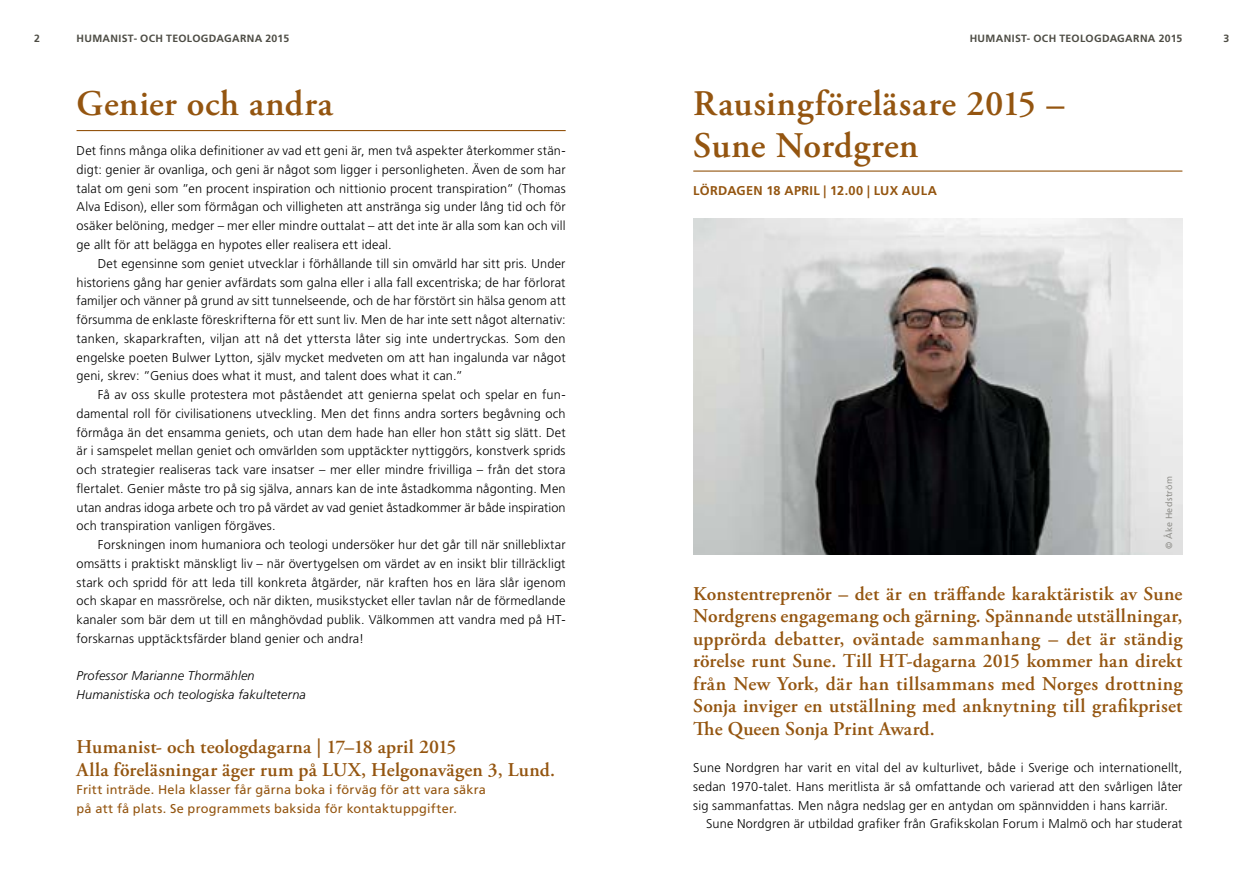
<style>
.page{position:relative;width:1259px;height:893px;background:#fff}
.page>*{position:absolute;margin:0;border:0;box-sizing:border-box;transform-origin:0 0}
.t1{font:600 36px/42px "Adobe Garamond Pro";letter-spacing:.015em;color:#945510}
.t2{font:600 19.5px/22.5px "Adobe Garamond Pro";letter-spacing:.01em;color:#945510;text-align:justify}
.t3{font:300 12.75px/18.8px "Frutiger LT Std";letter-spacing:.01em;color:#000;text-align:justify}
.t4{font:12.75px/18.8px "Frutiger LT Std";letter-spacing:.02em;color:#945510}
.t5{font:italic 300 12.75px/18.8px "Frutiger LT Std";letter-spacing:.01em;color:#000}
.t6{font:700 12.75px "Frutiger LT Std";letter-spacing:.025em;color:#945510}
.t7{font:700 10.5px "Frutiger LT Std";letter-spacing:.03em;color:#4d4c44}
.t8{font:9px "Frutiger LT Std";letter-spacing:.035em;color:#4d4c44}
</style>
<div class="page">
<hr style="left:77px;top:130px;width:489px;height:1px;background:#945510">
<hr style="left:693px;top:171px;width:489px;height:1px;background:#945510">
<img style="left:693px;top:218px;width:489px;height:337px">
<p class="t7" style="left:34px;top:32px;width:7px">2</p>
<p class="t7" style="left:77px;top:32px;width:214px">HUMANIST- OCH TEOLOGDAGARNA 2015</p>
<p class="t7" style="left:969px;top:32px;width:214px">HUMANIST- OCH TEOLOGDAGARNA 2015</p>
<p class="t7" style="left:1223px;top:32px;width:7px">3</p>
<h1 class="t1" style="left:77px;top:83px;width:258px">Genier och andra</h1>
<p class="t3" style="left:77px;top:142px;width:490px">Det finns många olika definitioner av vad ett geni är, men två aspekter återkommer stän&shy;digt: genier är ovanliga, och geni är något som ligger i personligheten. Även de som har talat om geni som ”en procent inspiration och nittionio procent transpiration” (Thomas Alva Edison), eller som förmågan och villigheten att anstränga sig under lång tid och för osäker belöning, medger – mer eller mindre outtalat – att det inte är alla som kan och vill ge allt för att belägga en hypotes eller realisera ett ideal.</p>
<p class="t3" style="left:77px;top:254px;width:491px;text-indent:21px">Det egensinne som geniet utvecklar i förhållande till sin omvärld har sitt pris. Under historiens gång har genier avfärdats som galna eller i alla fall excentriska; de har förlorat familjer och vänner på grund av sitt tunnelseende, och de har förstört sin hälsa genom att försumma de enklaste föreskrifterna för ett sunt liv. Men de har inte sett något alternativ: tanken, skaparkraften, viljan att nå det yttersta låter sig inte undertryckas. Som den engelske poeten Bulwer Lytton, själv mycket medveten om att han ingalunda var något geni, skrev: ”Genius does what it must, and talent does what it can.”</p>
<p class="t3" style="left:77px;top:385px;width:490px;text-indent:21px">Få av oss skulle protestera mot påståendet att genierna spelat och spelar en fun&shy;damental roll för civilisationens utveckling. Men det finns andra sorters begåvning och förmåga än det ensamma geniets, och utan dem hade han eller hon stått sig slätt. Det är i samspelet mellan geniet och omvärlden som upptäckter nyttiggörs, konstverk sprids och strategier realiseras tack vare insatser – mer eller mindre frivilliga – från det stora flertalet. Genier måste tro på sig själva, annars kan de inte åstadkomma någonting. Men utan andras idoga arbete och tro på värdet av vad geniet åstadkommer är både inspiration och transpiration vanligen förgäves.</p>
<p class="t3" style="left:77px;top:535px;width:490px;text-indent:21px">Forskningen inom humaniora och teologi undersöker hur det går till när snilleblixtar omsätts i praktiskt mänskligt liv – när övertygelsen om värdet av en insikt blir tillräckligt stark och spridd för att leda till konkreta åtgärder, när kraften hos en lära slår igenom och skapar en massrörelse, och när dikten, musikstycket eller tavlan når de förmedlande kanaler som bär dem ut till en månghövdad publik. Välkommen att vandra med på HT&shy;forskarnas upptäcktsfärder bland genier och andra!</p>
<p class="t5" style="left:77px;top:667px;width:231px">Professor Marianne Thormählen<br>Humanistiska och teologiska fakulteterna</p>
<h2 class="t2" style="left:77px;top:736px;width:480px">Humanist- och teologdagarna | 17–18 april 2015<br>Alla föreläsningar äger rum på LUX, Helgonavägen 3, Lund.</h2>
<p class="t4" style="left:77px;top:781px;width:411px">Fritt inträde. Hela klasser får gärna boka i förväg för att vara säkra på att få plats. Se programmets baksida för kontaktuppgifter.</p>
<h1 class="t1" style="left:693px;top:83px;width:372px">Rausingföreläsare 2015 –<br>Sune Nordgren</h1>
<p class="t6" style="left:693px;top:183px;width:245px">LÖRDAGEN 18 APRIL | 12.00 | LUX AULA</p>
<p class="t8" style="left:1163px;top:549px;width:74px;rotate:-90deg">© Åke Hedström</p>
<p class="t2" style="left:693px;top:582px;width:491px">Konstentreprenör – det är en träffande karaktäristik av Sune Nordgrens engagemang och gärning. Spännande utställningar, upprörda debatter, oväntade sammanhang – det är ständig rörelse runt Sune. Till HT-dagarna 2015 kommer han direkt från New York, där han tillsammans med Norges drottning Sonja inviger en utställning med anknytning till grafikpriset The Queen Sonja Print Award.</p>
<p class="t3" style="left:693px;top:758px;width:491px">Sune Nordgren har varit en vital del av kulturlivet, både i Sverige och internationellt, sedan 1970-talet. Hans meritlista är så omfattande och varierad att den svårligen låter sig sammanfattas. Men några nedslag ger en antydan om spännvidden i hans karriär.</p>
<p class="t3" style="left:706px;top:815px;width:478px">Sune Nordgren är utbildad grafiker från Grafikskolan Forum i Malmö och har studerat</p>
</div>
